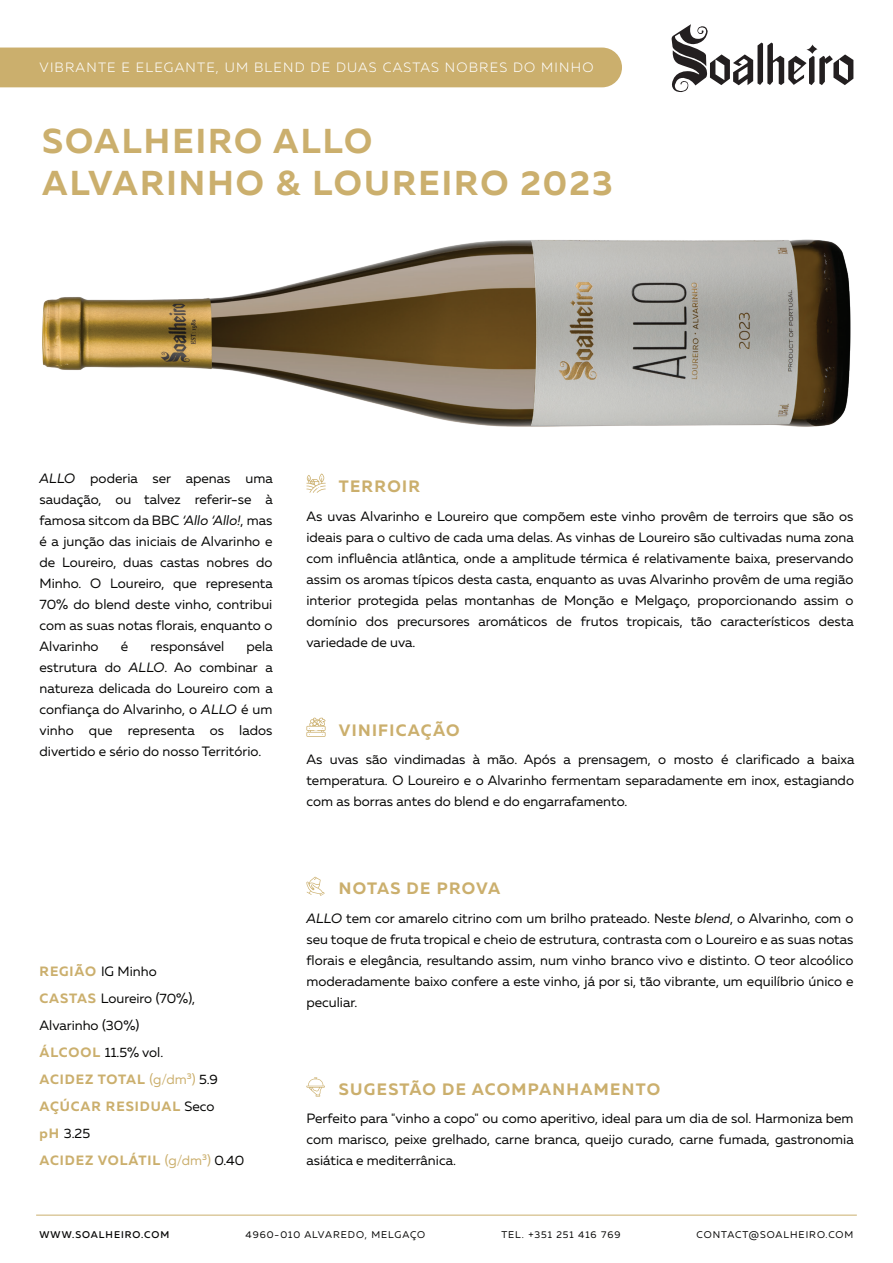
<style>
.page{position:relative;width:893px;height:1263px;background:#fff}
.page>*{position:absolute;margin:0;border:0;box-sizing:border-box;transform-origin:0 0}
.t1{font:700 34.5px/41.4px "Muller";letter-spacing:.06em;color:#cbaf6d}
.t2{font:700 16.5px "Muller";letter-spacing:.08em;color:#cbaf6d}
.t3{font:13.5px/21px "Muller";color:#050504;text-align:justify}
.t4{font:300 13.5px "Muller";letter-spacing:.09em;color:#fff}
.t5{font:9.75px "Muller";letter-spacing:.1em;color:#050504}
.t6{font:500 9.75px "Muller";letter-spacing:.1em;color:#050504}
.s1{font-style:italic}
.s2{font-weight:700;color:#cbaf6d}
.s3{color:#cbaf6d}
</style>
<div class="page">
<svg style="left:671px;top:24px;width:182px;height:68px"></svg>
<svg style="left:306px;top:1077px;width:19px;height:19px"></svg>
<svg style="left:306px;top:473px;width:20px;height:20px"></svg>
<svg style="left:306px;top:717px;width:20px;height:20px"></svg>
<svg style="left:306px;top:877px;width:19px;height:19px"></svg>
<hr style="left:36px;top:1215px;width:821px;height:1px;background:#cbaf6d">
<div style="left:0;top:48px;width:622px;height:39px;background:#cbaf6d"></div>
<img style="left:42px;top:239px;width:809px;height:188px">
<p class="t4" style="left:40px;top:59px;width:555px">VIBRANTE E ELEGANTE, UM BLEND DE DUAS CASTAS NOBRES DO MINHO</p>
<h1 class="t1" style="left:42px;top:121px;width:572px">SOALHEIRO ALLO<br>ALVARINHO &amp; LOUREIRO 2023</h1>
<p class="t3" style="left:40px;top:468px;width:235px"><span class="s1">ALLO</span> poderia ser apenas uma saudação, ou talvez referir-se à famosa sitcom da BBC <span class="s1">‘Allo ‘Allo!</span>, mas é a junção das iniciais de Alvarinho e de Loureiro, duas castas nobres do Minho. O Loureiro, que representa 70% do blend deste vinho, contribui com as suas notas florais, enquanto o Alvarinho</p>
<p class="t3" style="left:40px;top:636px;width:235px;text-indent:207px">pela estrutura do <span class="s1">ALLO</span>. Ao combinar a natureza delicada do Loureiro com a confiança do Alvarinho, o <span class="s1">ALLO</span> é um vinho que representa os lados divertido e sério do nosso Território.</p>
<p class="t3" style="left:121px;top:636px;width:9px">é</p>
<p class="t3" style="left:151px;top:636px;width:75px">responsável</p>
<p class="t3" style="left:40px;top:957px;width:206px;line-height:27px;text-align:left"><span class="s2">REGIÃO</span> IG Minho<br><span class="s2">CASTAS</span> Loureiro (70%),<br>Alvarinho (30%)<br><span class="s2">ÁLCOOL</span> 11.5% vol.<br><span class="s2">ACIDEZ TOTAL</span> <span class="s3">(g/dm3)</span> 5.9<br><span class="s2">AÇÚCAR RESIDUAL</span> Seco<br><span class="s2">pH</span> 3.25<br><span class="s2">ACIDEZ VOLÁTIL</span> <span class="s3">(g/dm3)</span> 0.40</p>
<p class="t2" style="left:339px;top:476px;width:83px">TERROIR</p>
<p class="t3" style="left:306px;top:505px;width:549px">As uvas Alvarinho e Loureiro que compõem este vinho provêm de terroirs que são os ideais para o cultivo de cada uma delas. As vinhas de Loureiro são cultivadas numa zona com influência atlântica, onde a amplitude térmica é relativamente baixa, preservando assim os aromas típicos desta casta, enquanto as uvas Alvarinho provêm de uma região interior protegida pelas montanhas de Monção e Melgaço, proporcionando assim o domínio dos precursores aromáticos de frutos tropicais, tão característicos desta variedade de uva.</p>
<p class="t2" style="left:339px;top:720px;width:122px">VINIFICAÇÃO</p>
<p class="t3" style="left:306px;top:749px;width:549px">As uvas são vindimadas à mão. Após a prensagem, o mosto é clarificado a baixa temperatura. O Loureiro e o Alvarinho fermentam separadamente em inox, estagiando com as borras antes do blend e do engarrafamento.</p>
<p class="t2" style="left:339px;top:878px;width:163px">NOTAS DE PROVA</p>
<p class="t3" style="left:306px;top:907px;width:549px"><span class="s1">ALLO</span> tem cor amarelo citrino com um brilho prateado. Neste <span class="s1">blend</span>, o Alvarinho, com o seu toque de fruta tropical e cheio de estrutura, contrasta com o Loureiro e as suas notas florais e elegância, resultando assim, num vinho branco vivo e distinto. O teor alcoólico moderadamente baixo confere a este vinho, já por si, tão vibrante, um equilíbrio único e peculiar.</p>
<p class="t2" style="left:339px;top:1078px;width:323px">SUGESTÃO DE ACOMPANHAMENTO</p>
<p class="t3" style="left:306px;top:1107px;width:549px">Perfeito para "vinho a copo" ou como aperitivo, ideal para um dia de sol. Harmoniza bem com marisco, peixe grelhado, carne branca, queijo curado, carne fumada, gastronomia asiática e mediterrânica.</p>
<p class="t6" style="left:40px;top:1228px;width:131px">WWW.SOALHEIRO.COM</p>
<p class="t5" style="left:245px;top:1228px;width:181px">4960-010 ALVAREDO, MELGAÇO</p>
<p class="t5" style="left:501px;top:1228px;width:121px">TEL. +351 251 416 769</p>
<p class="t5" style="left:696px;top:1228px;width:158px">CONTACT@SOALHEIRO.COM</p>
</div>
